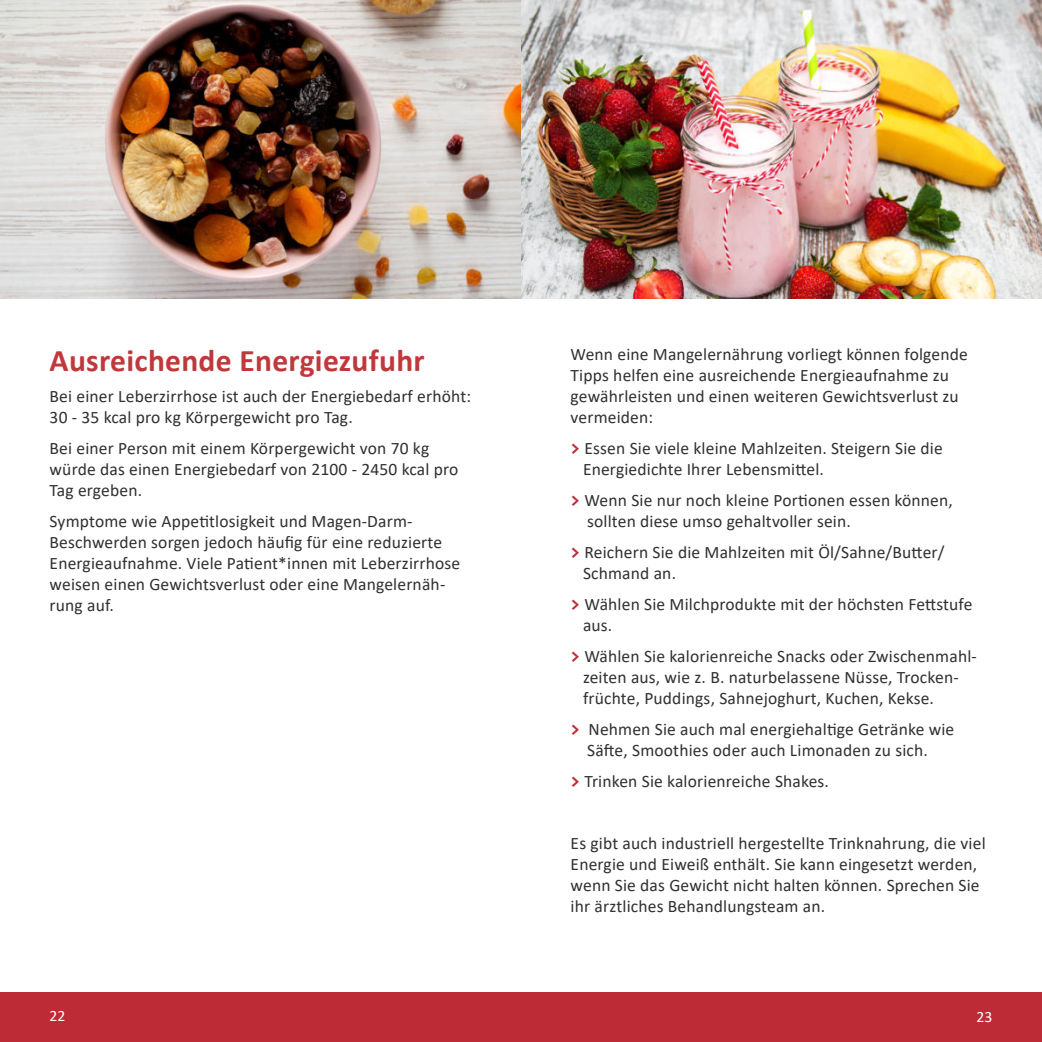
<style>
.page{position:relative;width:1042px;height:1042px;background:#fff}
.page>*{position:absolute;margin:0;border:0;box-sizing:border-box;transform-origin:0 0}
.t1{font:700 31.5px "Calibri";letter-spacing:.01em;color:#c0383c}
.t2{font:17.5px/21px "Calibri";letter-spacing:.01em;color:#312f30}
.t3{font:15.75px "Calibri";color:#fff}
.s1{font-family:"The Sans C5";font-weight:700;color:#bd2b36}
</style>
<div class="page">
<div style="left:0;top:992px;width:1042px;height:50px;background:#bd2b36"></div>
<img style="left:0;top:0;width:1042px;height:299px">
<h1 class="t1" style="left:50px;top:345px;width:377px">Ausreichende Energiezufuhr</h1>
<p class="t2" style="left:50px;top:385px;width:423px">Bei einer Leberzirrhose ist auch der Energiebedarf erhöht:<br>30 - 35 kcal pro kg Körpergewicht pro Tag.</p>
<p class="t2" style="left:50px;top:437px;width:410px">Bei einer Person mit einem Körpergewicht von 70 kg würde das einen Energiebedarf von 2100 - 2450 kcal pro<br>Tag ergeben.</p>
<p class="t2" style="left:50px;top:510px;width:412px">Symptome wie Appetitlosigkeit und Magen-Darm-Beschwerden sorgen jedoch häufig für eine reduzierte Energieaufnahme. Viele Patient*innen mit Leberzirrhose weisen einen Gewichtsverlust oder eine Mangelernäh&shy;rung auf.</p>
<p class="t2" style="left:570px;top:344px;width:399px">Wenn eine Mangelernährung vorliegt können folgende Tipps helfen eine ausreichende Energieaufnahme zu gewährleisten und einen weiteren Gewichtsverlust zu vermeiden:</p>
<p class="t2" style="left:583px;top:438px;width:361px;text-indent:-12px"><span class="s1">&gt;</span> Essen Sie viele kleine Mahlzeiten. Steigern Sie die<br>Energiedichte Ihrer Lebensmittel.</p>
<p class="t2" style="left:587px;top:489px;width:367px;text-indent:-17px"><span class="s1">&gt;</span> Wenn Sie nur noch kleine Portionen essen können, sollten diese umso gehaltvoller sein.</p>
<p class="t2" style="left:583px;top:541px;width:363px;text-indent:-12px"><span class="s1">&gt;</span> Reichern Sie die Mahlzeiten mit Öl/Sahne/Butter/<br>Schmand an.</p>
<p class="t2" style="left:583px;top:593px;width:391px;text-indent:-12px"><span class="s1">&gt;</span> Wählen Sie Milchprodukte mit der höchsten Fettstufe aus.</p>
<p class="t2" style="left:583px;top:645px;width:395px;text-indent:-12px"><span class="s1">&gt;</span> Wählen Sie kalorienreiche Snacks oder Zwischenmahl&shy;zeiten aus, wie z. B. naturbelassene Nüsse, Trocken&shy;früchte, Puddings, Sahnejoghurt, Kuchen, Kekse.</p>
<p class="t2" style="left:570px;top:718px;width:385px;text-align:center"><span class="s1">&gt;</span> Nehmen Sie auch mal energiehaltige Getränke wie<br>Säfte, Smoothies oder auch Limonaden zu sich.</p>
<p class="t2" style="left:570px;top:770px;width:260px"><span class="s1">&gt;</span> Trinken Sie kalorienreiche Shakes.</p>
<p class="t2" style="left:570px;top:832px;width:417px">Es gibt auch industriell hergestellte Trinknahrung, die viel Energie und Eiweiß enthält. Sie kann eingesetzt werden, wenn Sie das Gewicht nicht halten können. Sprechen Sie ihr ärztliches Behandlungsteam an.</p>
<p class="t3" style="left:50px;top:1005px;width:17px">22</p>
<p class="t3" style="left:976px;top:1005px;width:17px">23</p>
</div>
